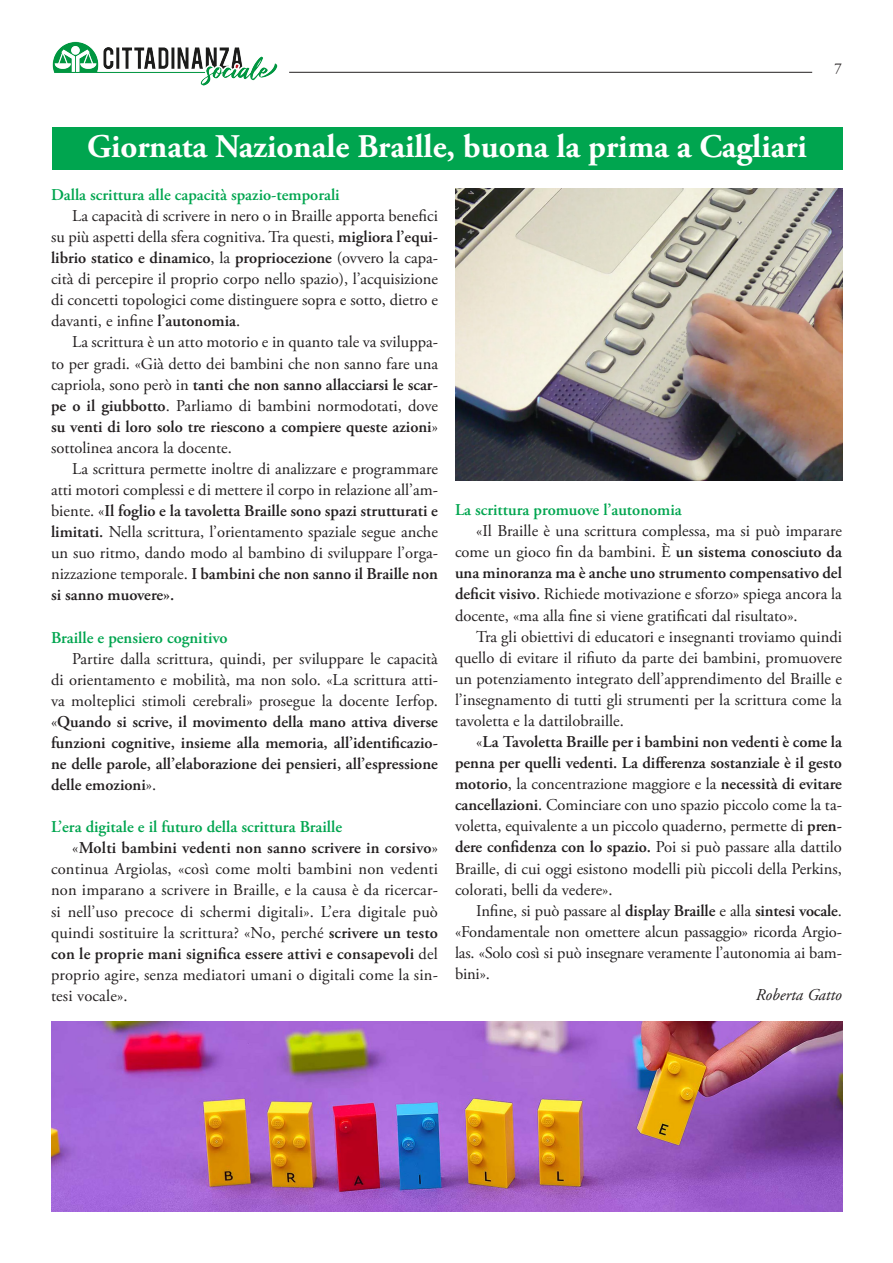
<style>
.page{position:relative;width:893px;height:1263px;background:#fff}
.page>*{position:absolute;margin:0;border:0;box-sizing:border-box;transform-origin:0 0}
.t1{font:700 33px "Adobe Garamond Pro";color:#fff}
.t2{font:16.5px/21px "Adobe Garamond Pro";color:#231f20;text-align:justify}
.t3{font:600 16.5px/21px "Adobe Garamond Pro";color:#231f20;text-align:justify}
.t4{font:600 16.5px "Adobe Garamond Pro";color:#00a54f}
.t5{font:italic 16.5px "Adobe Garamond Pro";color:#231f20}
.t6{font:15px "Adobe Garamond Pro";color:#231f20}
.s1{font-weight:600}
.s2{font-weight:400}
</style>
<div class="page">
<img style="left:52px;top:41px;width:226px;height:45px">
<hr style="left:289px;top:72px;width:523px;height:1px;background:#231f20">
<div style="left:52px;top:128px;width:791px;height:42px;background:#00a54f"></div>
<img style="left:455px;top:189px;width:388px;height:292px">
<img style="left:52px;top:1021px;width:791px;height:191px">
<p class="t1" style="left:87px;top:127px;width:721px">Giornata Nazionale Braille, buona la prima a Cagliari</p>
<p class="t6" style="left:834px;top:59px;width:9px">7</p>
<p class="t4" style="left:51px;top:185px;width:290px">Dalla scrittura alle capacità spazio-temporali</p>
<p class="t2" style="left:51px;top:206px;width:388px;text-indent:21px">La capacità di scrivere in nero o in Braille apporta benefici su più aspetti della sfera cognitiva. Tra questi, <span class="s1">migliora l’equi&shy;librio statico e dinamico</span>, la <span class="s1">propriocezione</span> (ovvero la capa&shy;cità di percepire il proprio corpo nello spazio), l’acquisizione di concetti topologici come distinguere sopra e sotto, dietro e davanti, e infine <span class="s1">l’autonomia</span>.</p>
<p class="t2" style="left:51px;top:332px;width:388px;text-indent:21px">La scrittura è un atto motorio e in quanto tale va sviluppa&shy;to per gradi. «Già detto dei bambini che non sanno fare una capriola, sono però in <span class="s1">tanti che non sanno allacciarsi le scar&shy;pe o il giubbotto</span>. Parliamo di bambini normodotati, dove <span class="s1">su venti di loro solo tre riescono a compiere queste azioni</span>» sottolinea ancora la docente.</p>
<p class="t2" style="left:51px;top:459px;width:388px;text-indent:21px">La scrittura permette inoltre di analizzare e programmare atti motori complessi e di mettere il corpo in relazione all’am&shy;biente. «<span class="s1">Il foglio e la tavoletta Braille sono spazi strutturati e limitati.</span> Nella scrittura, l’orientamento spaziale segue anche un suo ritmo, dando modo al bambino di sviluppare l’orga&shy;nizzazione temporale. <span class="s1">I bambini che non sanno il Braille non si sanno muovere».</span></p>
<p class="t4" style="left:51px;top:628px;width:178px">Braille e pensiero cognitivo</p>
<p class="t3" style="left:51px;top:648px;width:388px;text-indent:21px"><span class="s2">Partire dalla scrittura, quindi, per sviluppare le capacità di orientamento e mobilità, ma non solo. «La scrittura atti&shy;va molteplici stimoli cerebrali» prosegue la docente Ierfop. «</span>Quando si scrive, il movimento della mano attiva diverse funzioni cognitive, insieme alla memoria, all’identificazio&shy;ne delle parole, all’elaborazione dei pensieri, all’espressione delle emozioni<span class="s2">».</span></p>
<p class="t4" style="left:51px;top:817px;width:293px">L’era digitale e il futuro della scrittura Braille</p>
<p class="t2" style="left:51px;top:838px;width:388px;text-indent:21px">«<span class="s1">Molti bambini vedenti non sanno scrivere in corsivo</span>» continua Argiolas, «così come molti bambini non vedenti non imparano a scrivere in Braille, e la causa è da ricercar&shy;si nell’uso precoce di schermi digitali». L’era digitale può quindi sostituire la scrittura? «No, perché <span class="s1">scrivere un testo con le proprie mani significa essere attivi e consapevoli</span> del proprio agire, senza mediatori umani o digitali come la sin&shy;tesi vocale».</p>
<p class="t4" style="left:455px;top:500px;width:228px">La scrittura promuove l’autonomia</p>
<p class="t2" style="left:455px;top:521px;width:388px;text-indent:21px">«Il Braille è una scrittura complessa, ma si può imparare come un gioco fin da bambini. È <span class="s1">un sistema conosciuto da una minoranza ma è anche uno strumento compensativo del deficit visivo</span>. Richiede motivazione e sforzo» spiega ancora la docente, «ma alla fine si viene gratificati dal risultato».</p>
<p class="t2" style="left:455px;top:626px;width:388px;text-indent:21px">Tra gli obiettivi di educatori e insegnanti troviamo quindi quello di evitare il rifiuto da parte dei bambini, promuovere un potenziamento integrato dell’apprendimento del Braille e l’insegnamento di tutti gli strumenti per la scrittura come la tavoletta e la dattilobraille.</p>
<p class="t2" style="left:455px;top:732px;width:388px;text-indent:21px">«<span class="s1">La Tavoletta Braille per i bambini non vedenti è come la penna per quelli vedenti. La differenza sostanziale è il gesto motorio</span>, la concentrazione maggiore e la <span class="s1">necessità di evitare cancellazioni</span>. Cominciare con uno spazio piccolo come la ta&shy;voletta, equivalente a un piccolo quaderno, permette di <span class="s1">pren&shy;dere confidenza con lo spazio.</span> Poi si può passare alla dattilo Braille, di cui oggi esistono modelli più piccoli della Perkins, colorati, belli da vedere».</p>
<p class="t2" style="left:455px;top:900px;width:388px;text-indent:21px">Infine, si può passare al <span class="s1">display Braille</span> e alla <span class="s1">sintesi vocale</span>. «Fondamentale non omettere alcun passaggio» ricorda Argio&shy;las. «Solo così si può insegnare veramente l’autonomia ai bam&shy;bini».</p>
<p class="t5" style="left:756px;top:985px;width:87px">Roberta Gatto</p>
</div>
